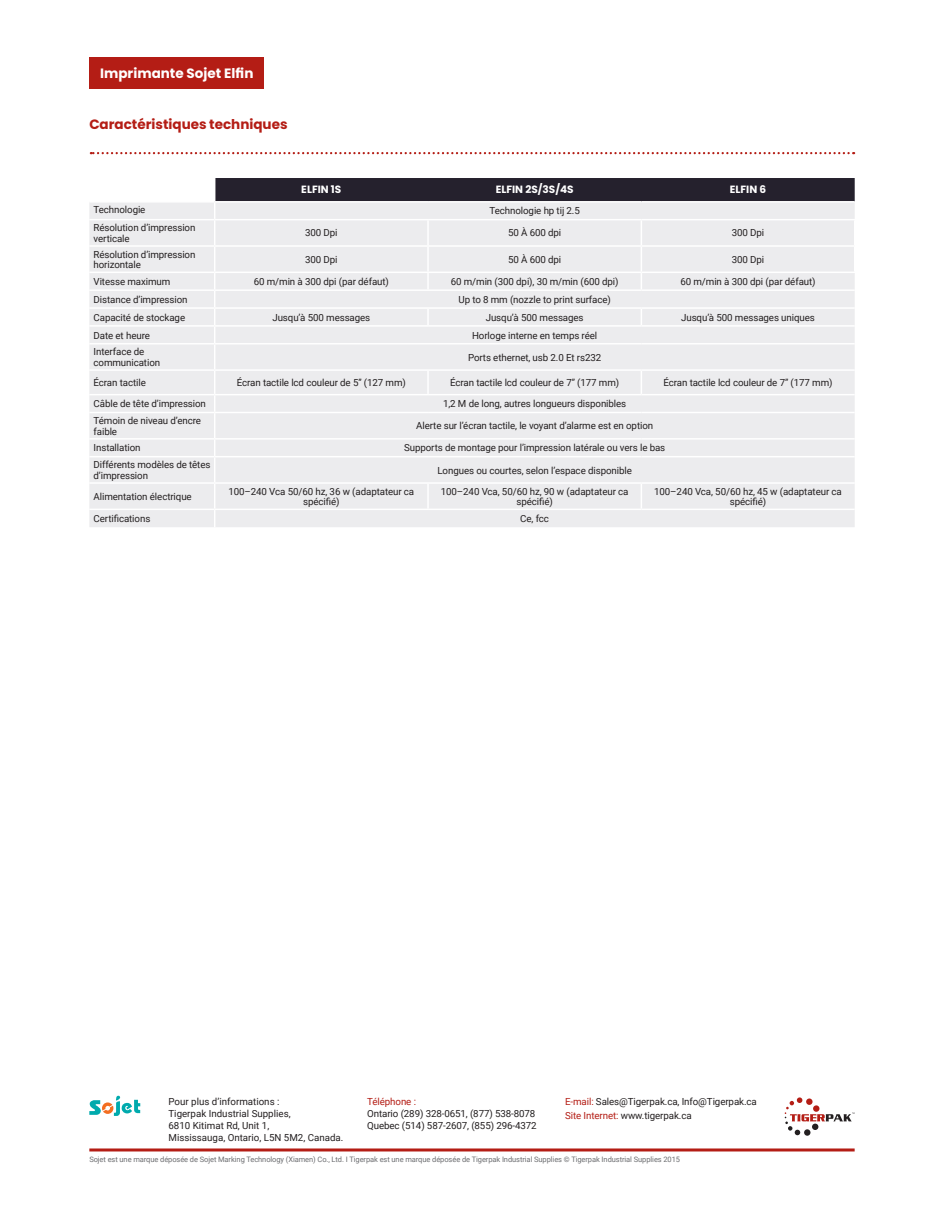
<style>
.page{position:relative;width:944px;height:1214px;background:#fff}
.page>*{position:absolute;margin:0;border:0;box-sizing:border-box;transform-origin:0 0}
.t1{font:700 13.5px "Poppins";color:#b41d15}
.t2{font:700 13.5px "Poppins";color:#fff}
.t3{font:700 10.5px "Poppins";color:#fff}
.t4{font:9.75px/10.5px "Roboto";letter-spacing:-.01em;color:#231f20}
.t5{font:9.75px "Roboto";letter-spacing:-.01em;color:#b41d15}
.t6{font:7.5px "Roboto";letter-spacing:-.01em;color:#6c6d70}
.s1{color:#b41d15}
</style>
<div class="page">
<div style="left:90px;top:57px;width:174px;height:32px;background:#b41d15"></div>
<svg style="left:91px;top:152px;width:763px;height:2px"></svg>
<div style="left:89px;top:203px;width:125px;height:324px;background:#ececee"></div>
<hr style="left:89px;top:219px;width:126px;height:1px;background:#fff">
<hr style="left:89px;top:245px;width:126px;height:2px;background:#fff">
<hr style="left:89px;top:271px;width:126px;height:2px;background:#fff">
<hr style="left:89px;top:289px;width:126px;height:2px;background:#fff">
<hr style="left:89px;top:307px;width:126px;height:2px;background:#fff">
<hr style="left:89px;top:325px;width:126px;height:2px;background:#fff">
<hr style="left:89px;top:343px;width:126px;height:1px;background:#fff">
<hr style="left:89px;top:369px;width:126px;height:2px;background:#fff">
<hr style="left:89px;top:394px;width:126px;height:1px;background:#fff">
<hr style="left:89px;top:412px;width:126px;height:1px;background:#fff">
<hr style="left:89px;top:438px;width:126px;height:1px;background:#fff">
<hr style="left:89px;top:456px;width:126px;height:1px;background:#fff">
<svg style="left:214px;top:178px;width:641px;height:349px;background:#dfdfe2"></svg>
<hr style="left:427px;top:371px;width:2px;height:23px;background:#fff">
<hr style="left:640px;top:371px;width:2px;height:23px;background:#fff">
<hr style="left:427px;top:484px;width:2px;height:24px;background:#fff">
<hr style="left:640px;top:484px;width:2px;height:24px;background:#fff">
<hr style="left:89px;top:482px;width:126px;height:2px;background:#fff">
<hr style="left:215px;top:482px;width:213px;height:2px;background:#fff">
<hr style="left:428px;top:482px;width:213px;height:2px;background:#fff">
<hr style="left:641px;top:482px;width:213px;height:2px;background:#fff">
<hr style="left:89px;top:508px;width:126px;height:2px;background:#fff">
<hr style="left:215px;top:508px;width:213px;height:2px;background:#fff">
<hr style="left:428px;top:508px;width:213px;height:2px;background:#fff">
<hr style="left:641px;top:508px;width:213px;height:2px;background:#fff">
<hr style="left:89px;top:1148px;width:765px;height:3px;background:#b41d15">
<svg style="left:89px;top:1095px;width:51px;height:20px"></svg>
<svg style="left:784px;top:1097px;width:70px;height:38px"></svg>
<h1 class="t2" style="left:100px;top:65px;width:155px">Imprimante Sojet Elfin</h1>
<h1 class="t1" style="left:89px;top:116px;width:200px">Caractéristiques techniques</h1>
<p class="t3" style="left:301px;top:183px;width:42px">ELFIN 1S</p>
<p class="t3" style="left:495px;top:183px;width:79px">ELFIN 2S/3S/4S</p>
<p class="t3" style="left:729px;top:183px;width:38px">ELFIN 6</p>
<p class="t4" style="left:94px;top:204px;width:53px">Technologie</p>
<p class="t4" style="left:489px;top:205px;width:92px">Technologie hp tij 2.5</p>
<p class="t4" style="left:94px;top:222px;width:103px">Résolution d’impression verticale</p>
<p class="t4" style="left:305px;top:227px;width:34px">300 Dpi</p>
<p class="t4" style="left:508px;top:227px;width:55px">50 À 600 dpi</p>
<p class="t4" style="left:731px;top:227px;width:34px">300 Dpi</p>
<p class="t4" style="left:94px;top:248px;width:103px">Résolution d’impression horizontale</p>
<p class="t4" style="left:305px;top:254px;width:34px">300 Dpi</p>
<p class="t4" style="left:508px;top:254px;width:55px">50 À 600 dpi</p>
<p class="t4" style="left:731px;top:254px;width:34px">300 Dpi</p>
<p class="t4" style="left:94px;top:276px;width:78px">Vitesse maximum</p>
<p class="t4" style="left:254px;top:276px;width:137px">60 m/min à 300 dpi (par défaut)</p>
<p class="t4" style="left:451px;top:276px;width:169px">60 m/min (300 dpi), 30 m/min (600 dpi)</p>
<p class="t4" style="left:680px;top:276px;width:137px">60 m/min à 300 dpi (par défaut)</p>
<p class="t4" style="left:94px;top:294px;width:95px">Distance d’impression</p>
<p class="t4" style="left:458px;top:294px;width:154px">Up to 8 mm (nozzle to print surface)</p>
<p class="t4" style="left:94px;top:311px;width:93px">Capacité de stockage</p>
<p class="t4" style="left:272px;top:311px;width:99px">Jusqu’à 500 messages</p>
<p class="t4" style="left:485px;top:311px;width:99px">Jusqu’à 500 messages</p>
<p class="t4" style="left:681px;top:311px;width:135px">Jusqu’à 500 messages uniques</p>
<p class="t4" style="left:94px;top:329px;width:58px">Date et heure</p>
<p class="t4" style="left:472px;top:329px;width:127px">Horloge interne en temps réel</p>
<p class="t4" style="left:94px;top:346px;width:68px">Interface de communication</p>
<p class="t4" style="left:468px;top:351px;width:135px">Ports ethernet, usb 2.0 Et rs232</p>
<p class="t4" style="left:94px;top:377px;width:54px">Écran tactile</p>
<p class="t4" style="left:237px;top:377px;width:171px">Écran tactile lcd couleur de 5’’ (127 mm)</p>
<p class="t4" style="left:450px;top:377px;width:171px">Écran tactile lcd couleur de 7’’ (177 mm)</p>
<p class="t4" style="left:663px;top:377px;width:171px">Écran tactile lcd couleur de 7’’ (177 mm)</p>
<p class="t4" style="left:94px;top:398px;width:114px">Câble de tête d’impression</p>
<p class="t4" style="left:443px;top:398px;width:185px">1,2 M de long, autres longueurs disponibles</p>
<p class="t4" style="left:94px;top:415px;width:109px">Témoin de niveau d’encre faible</p>
<p class="t4" style="left:416px;top:420px;width:238px">Alerte sur l’écran tactile, le voyant d’alarme est en option</p>
<p class="t4" style="left:94px;top:442px;width:49px">Installation</p>
<p class="t4" style="left:404px;top:442px;width:263px">Supports de montage pour l’impression latérale ou vers le bas</p>
<p class="t4" style="left:94px;top:459px;width:118px">Différents modèles de têtes d’impression</p>
<p class="t4" style="left:437px;top:464px;width:196px">Longues ou courtes, selon l’espace disponible</p>
<p class="t4" style="left:94px;top:491px;width:100px">Alimentation électrique</p>
<p class="t4" style="left:228px;top:485px;width:187px;text-align:center">100–240 Vca 50/60 hz, 36 w (adaptateur ca spécifié)</p>
<p class="t4" style="left:441px;top:485px;width:189px;text-align:center">100–240 Vca, 50/60 hz, 90 w (adaptateur ca spécifié)</p>
<p class="t4" style="left:654px;top:485px;width:189px;text-align:center">100–240 Vca, 50/60 hz, 45 w (adaptateur ca spécifié)</p>
<p class="t4" style="left:94px;top:513px;width:58px">Certifications</p>
<p class="t4" style="left:520px;top:513px;width:30px">Ce, fcc</p>
<p class="t4" style="left:168px;top:1095px;width:176px;line-height:12px">Pour plus d’informations :<br>Tigerpak Industrial Supplies,<br>6810 Kitimat Rd, Unit 1,<br>Mississauga, Ontario, L5N 5M2, Canada.</p>
<p class="t5" style="left:367px;top:1094px;width:50px">Téléphone :</p>
<p class="t4" style="left:367px;top:1107px;width:171px;line-height:12px">Ontario (289) 328-0651, (877) 538-8078<br>Quebec (514) 587-2607, (855) 296-4372</p>
<p class="t4" style="left:565px;top:1093px;width:193px;line-height:14.4px"><span class="s1">E-mail:</span> Sales@Tigerpak.ca, Info@Tigerpak.ca<br><span class="s1">Site Internet:</span> www.tigerpak.ca</p>
<p class="t6" style="left:89px;top:1154px;width:592px">Sojet est une marque déposée de Sojet Marking Technology (Xiamen) Co., Ltd. I Tigerpak est une marque déposée de Tigerpak Industrial Supplies © Tigerpak Industrial Supplies 2015</p>
</div>
